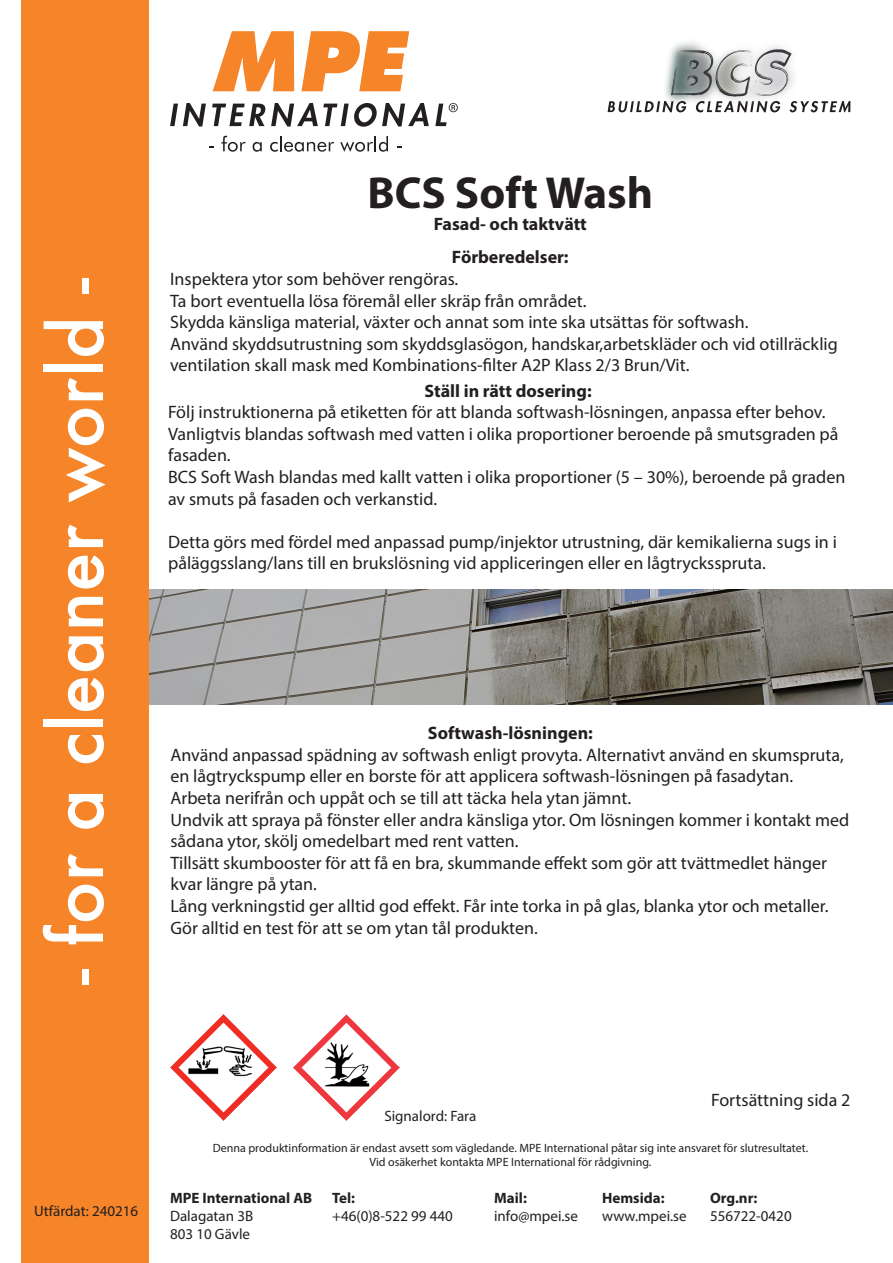
<style>
.page{position:relative;width:893px;height:1263px;background:#fff}
.page>*{position:absolute;margin:0;border:0;box-sizing:border-box;transform-origin:0 0}
.t1{font:500 72px "Futura";color:#fff}
.t2{font:700 45px "Myriad Pro";color:#231f20}
.t3{font:18px/21.6px "Myriad Pro";color:#231f20}
.t4{font:700 18px "Myriad Pro";color:#231f20}
.t5{font:15px "Myriad Pro";color:#231f20}
.t6{font:700 15px "Myriad Pro";color:#231f20}
.t7{font:12px "Myriad Pro";color:#231f20}
</style>
<div class="page">
<img style="left:149px;top:590px;width:744px;height:114px">
<div style="left:21px;top:0;width:128px;height:1262px;background:#f58528"></div>
<svg style="left:213px;top:31px;width:81px;height:60px"></svg>
<svg style="left:301px;top:31px;width:108px;height:60px"></svg>
<svg style="left:170px;top:103px;width:36px;height:24px"></svg>
<svg style="left:212px;top:103px;width:217px;height:24px"></svg>
<svg style="left:221px;top:136px;width:25px;height:16px"></svg>
<svg style="left:253px;top:142px;width:9px;height:10px"></svg>
<svg style="left:270px;top:136px;width:64px;height:16px"></svg>
<svg style="left:340px;top:136px;width:48px;height:16px"></svg>
<svg style="left:435px;top:103px;width:23px;height:23px"></svg>
<img style="left:656px;top:42px;width:157px;height:71px">
<svg style="left:608px;top:49px;width:242px;height:63px"></svg>
<img style="left:170px;top:1014px;width:107px;height:107px">
<img style="left:293px;top:1014px;width:106px;height:107px">
<p class="t1" style="left:27px;top:985px;width:708px;rotate:-90deg">- for a cleaner world -</p>
<p class="t2" style="left:368px;top:164px;width:287px">BCS Soft Wash</p>
<p class="t4" style="left:434px;top:212px;width:155px">Fasad- och taktvätt</p>
<p class="t4" style="left:452px;top:246px;width:118px">Förberedelser:</p>
<p class="t3" style="left:170px;top:268px;width:290px">Inspektera ytor som behöver rengöras.</p>
<p class="t3" style="left:170px;top:289px;width:418px">Ta bort eventuella lösa föremål eller skräp från området.</p>
<p class="t3" style="left:170px;top:311px;width:580px">Skydda känsliga material, växter och annat som inte ska utsättas för softwash.</p>
<p class="t3" style="left:170px;top:333px;width:669px">Använd skyddsutrustning som skyddsglasögon, handskar,arbetskläder och vid otillräcklig ventilation skall mask med Kombinations-filter A2P Klass 2/3 Brun/Vit.</p>
<p class="t4" style="left:424px;top:379px;width:169px">Ställ in rätt dosering:</p>
<p class="t3" style="left:168px;top:401px;width:672px">Följ instruktionerna på etiketten för att blanda softwash-lösningen, anpassa efter behov.<br>Vanligtvis blandas softwash med vatten i olika proportioner beroende på smutsgraden på fasaden.</p>
<p class="t3" style="left:168px;top:466px;width:679px">BCS Soft Wash blandas med kallt vatten i olika proportioner (5 – 30%), beroende på graden av smuts på fasaden och verkanstid.</p>
<p class="t3" style="left:168px;top:531px;width:670px">Detta görs med fördel med anpassad pump/injektor utrustning, där kemikalierna sugs in i påläggsslang/lans till en brukslösning vid appliceringen eller en lågtrycksspruta.</p>
<p class="t4" style="left:428px;top:721px;width:166px">Softwash-lösningen:</p>
<p class="t3" style="left:170px;top:744px;width:675px">Använd anpassad spädning av softwash enligt provyta. Alternativt använd en skumspruta, en lågtryckspump eller en borste för att applicera softwash-lösningen på fasadytan.</p>
<p class="t3" style="left:170px;top:787px;width:462px">Arbeta nerifrån och uppåt och se till att täcka hela ytan jämnt.</p>
<p class="t3" style="left:170px;top:808px;width:680px">Undvik att spraya på fönster eller andra känsliga ytor. Om lösningen kommer i kontakt med sådana ytor, skölj omedelbart med rent vatten.</p>
<p class="t3" style="left:170px;top:852px;width:658px">Tillsätt skumbooster för att få en bra, skummande effekt som gör att tvättmedlet hänger kvar längre på ytan.</p>
<p class="t3" style="left:170px;top:895px;width:660px">Lång verkningstid ger alltid god effekt. Får inte torka in på glas, blanka ytor och metaller.<br>Gör alltid en test för att se om ytan tål produkten.</p>
<p class="t5" style="left:34px;top:1201px;width:106px">Utfärdat: 240216</p>
<p class="t5" style="left:384px;top:1106px;width:93px">Signalord: Fara</p>
<p class="t3" style="left:711px;top:1089px;width:141px">Fortsättning sida 2</p>
<p class="t7" style="left:213px;top:1140px;width:597px">Denna produktinformation är endast avsett som vägledande. MPE International påtar sig inte ansvaret för slutresultatet.</p>
<p class="t7" style="left:370px;top:1155px;width:283px">Vid osäkerhet kontakta MPE International för rådgivning.</p>
<p class="t6" style="left:170px;top:1188px;width:144px">MPE International AB</p>
<p class="t6" style="left:332px;top:1188px;width:24px">Tel:</p>
<p class="t6" style="left:494px;top:1188px;width:34px">Mail:</p>
<p class="t6" style="left:602px;top:1188px;width:64px">Hemsida:</p>
<p class="t6" style="left:710px;top:1188px;width:49px">Org.nr:</p>
<p class="t5" style="left:170px;top:1206px;width:85px">Dalagatan 3B</p>
<p class="t5" style="left:332px;top:1206px;width:122px">+46(0)8-522 99 440</p>
<p class="t5" style="left:494px;top:1206px;width:85px">info@mpei.se</p>
<p class="t5" style="left:602px;top:1206px;width:86px">www.mpei.se</p>
<p class="t5" style="left:710px;top:1206px;width:83px">556722-0420</p>
<p class="t5" style="left:170px;top:1224px;width:82px">803 10 Gävle</p>
</div>
